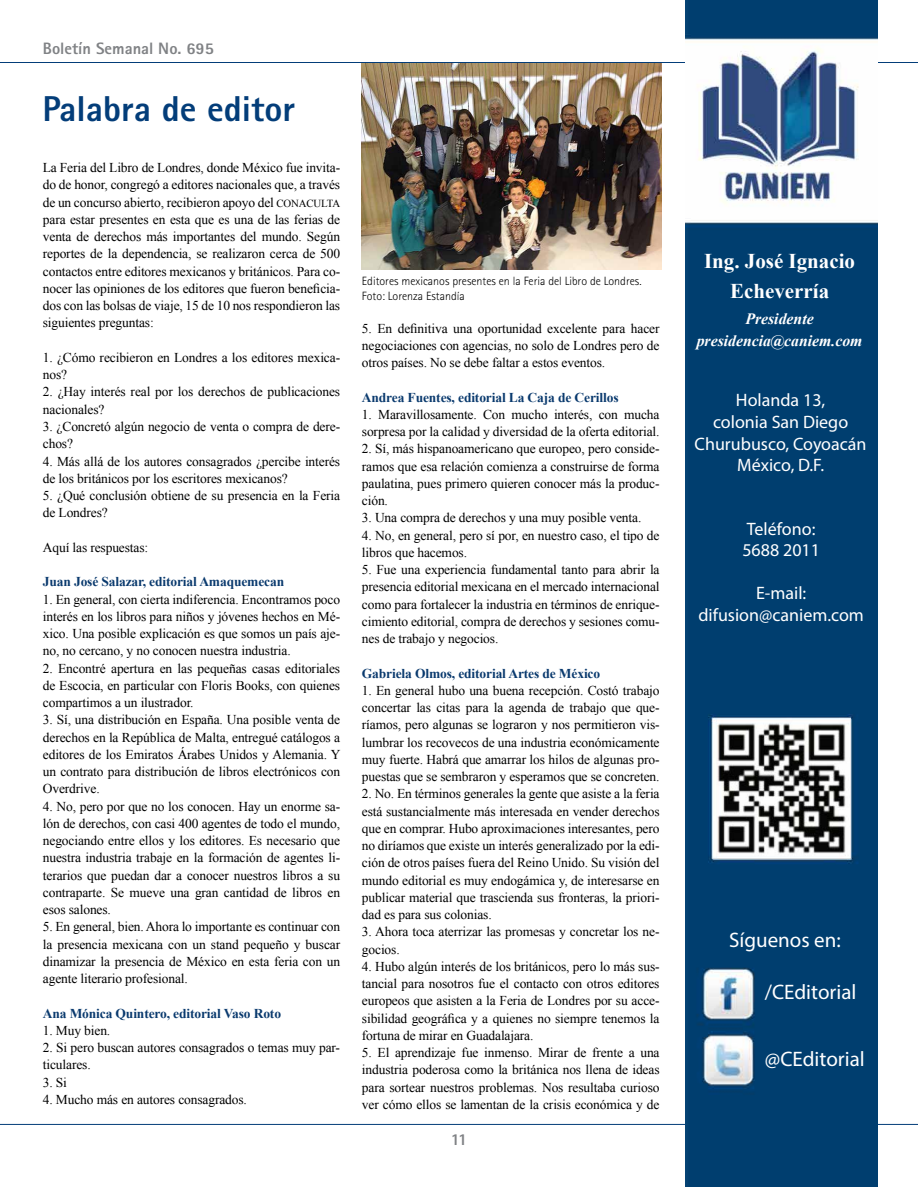
<style>
.page{position:relative;width:918px;height:1188px;background:#fff}
.page>*{position:absolute;margin:0;border:0;box-sizing:border-box;transform-origin:0 0}
.t1{font:800 36px "Rotis Sans Serif";color:#033d79}
.t2{font:21px "Myriad Pro";color:#fff}
.t3{font:700 21px/30px "Times New Roman";color:#fff;text-align:center}
.t4{font:18px/21.6px "Myriad Pro";color:#fff;text-align:center}
.t5{font:800 16.5px "Rotis Sans Serif";color:#808285}
.t6{font:italic 700 15.75px/22.5px "Times New Roman";color:#fff;text-align:center}
.t7{font:13.5px/17.2px "Times New Roman";letter-spacing:-.01em;color:#000;text-align:justify}
.t8{font:700 13.5px "Times New Roman";letter-spacing:-.01em;color:#0a3a6e}
.t9{font:300 12px/15px "Rotis Sans Serif";color:#000}
.s1{font-family:"Times New Roman PSMT SC800";font-size:10.8px}
</style>
<div class="page">
<hr style="left:0;top:62px;width:918px;height:1px;background:#033d79">
<hr style="left:0;top:1124px;width:918px;height:1px;background:#033d79">
<img style="left:686px;top:0;width:192px;height:1186px">
<img style="left:711px;top:717px;width:139px;height:141px">
<img style="left:362px;top:64px;width:300px;height:206px">
<p class="t5" style="left:43px;top:38px;width:173px">Boletín Semanal No. 695</p>
<h1 class="t1" style="left:43px;top:86px;width:254px">Palabra de editor</h1>
<p class="t7" style="left:43px;top:159px;width:299px">La Feria del Libro de Londres, donde México fue invita&shy;do de honor, congregó a editores nacionales que, a través de un concurso abierto, recibieron apoyo del <span class="s1">CONACULTA </span>para estar presentes en esta que es una de las ferias de venta de derechos más importantes del mundo. Según reportes de la dependencia, se realizaron cerca de 500 contactos entre editores mexicanos y británicos. Para co&shy;nocer las opiniones de los editores que fueron beneficia&shy;dos con las bolsas de viaje, 15 de 10 nos respondieron las siguientes preguntas:</p>
<p class="t7" style="left:43px;top:349px;width:299px">1. ¿Cómo recibieron en Londres a los editores mexica&shy;nos?</p>
<p class="t7" style="left:43px;top:383px;width:299px">2. ¿Hay interés real por los derechos de publicaciones nacionales?</p>
<p class="t7" style="left:43px;top:418px;width:299px">3. ¿Concretó algún negocio de venta o compra de dere&shy;chos?</p>
<p class="t7" style="left:43px;top:452px;width:299px">4. Más allá de los autores consagrados ¿percibe interés de los británicos por los escritores mexicanos?</p>
<p class="t7" style="left:43px;top:487px;width:299px">5. ¿Qué conclusión obtiene de su presencia en la Feria de Londres?</p>
<p class="t7" style="left:43px;top:538px;width:107px">Aquí las respuestas:</p>
<p class="t8" style="left:43px;top:572px;width:243px">Juan José Salazar, editorial Amaquemecan</p>
<p class="t7" style="left:43px;top:590px;width:299px">1. En general, con cierta indiferencia. Encontramos poco interés en los libros para niños y jóvenes hechos en Mé&shy;xico. Una posible explicación es que somos un país aje&shy;no, no cercano, y no conocen nuestra industria.</p>
<p class="t7" style="left:43px;top:659px;width:299px">2. Encontré apertura en las pequeñas casas editoriales de Escocia, en particular con Floris Books, con quienes compartimos a un ilustrador.</p>
<p class="t7" style="left:43px;top:711px;width:299px">3. Sí, una distribución en España. Una posible venta de derechos en la República de Malta, entregué catálogos a editores de los Emiratos Árabes Unidos y Alemania. Y un contrato para distribución de libros electrónicos con Overdrive.</p>
<p class="t7" style="left:43px;top:797px;width:299px">4. No, pero por que no los conocen. Hay un enorme sa&shy;lón de derechos, con casi 400 agentes de todo el mundo, negociando entre ellos y los editores. Es necesario que nuestra industria trabaje en la formación de agentes li&shy;terarios que puedan dar a conocer nuestros libros a su contraparte. Se mueve una gran cantidad de libros en esos salones.</p>
<p class="t7" style="left:43px;top:918px;width:299px">5. En general, bien. Ahora lo importante es continuar con la presencia mexicana con un stand pequeño y buscar dinamizar la presencia de México en esta feria con un agente literario profesional.</p>
<p class="t8" style="left:43px;top:1004px;width:240px">Ana Mónica Quintero, editorial Vaso Roto</p>
<p class="t7" style="left:43px;top:1022px;width:69px">1. Muy bien.</p>
<p class="t7" style="left:43px;top:1039px;width:299px">2. Si pero buscan autores consagrados o temas muy par&shy;ticulares.</p>
<p class="t7" style="left:43px;top:1073px;width:26px">3. Si</p>
<p class="t7" style="left:43px;top:1091px;width:206px">4. Mucho más en autores consagrados.</p>
<p class="t9" style="left:362px;top:273px;width:281px">Editores mexicanos presentes en la Feria del Libro de Londres.<br>Foto: Lorenza Estandía</p>
<p class="t7" style="left:362px;top:319px;width:299px">5. En definitiva una oportunidad excelente para hacer negociaciones con agencias, no solo de Londres pero de otros países. No se debe faltar a estos eventos.</p>
<p class="t8" style="left:362px;top:388px;width:258px">Andrea Fuentes, editorial La Caja de Cerillos</p>
<p class="t7" style="left:362px;top:405px;width:299px">1. Maravillosamente. Con mucho interés, con mucha sorpresa por la calidad y diversidad de la oferta editorial.</p>
<p class="t7" style="left:362px;top:440px;width:299px">2. Sí, más hispanoamericano que europeo, pero conside&shy;ramos que esa relación comienza a construirse de forma paulatina, pues primero quieren conocer más la produc&shy;ción.</p>
<p class="t7" style="left:362px;top:509px;width:281px">3. Una compra de derechos y una muy posible venta.</p>
<p class="t7" style="left:362px;top:526px;width:299px">4. No, en general, pero sí por, en nuestro caso, el tipo de libros que hacemos.</p>
<p class="t7" style="left:362px;top:561px;width:299px">5. Fue una experiencia fundamental tanto para abrir la presencia editorial mexicana en el mercado internacional como para fortalecer la industria en términos de enrique&shy;cimiento editorial, compra de derechos y sesiones comu&shy;nes de trabajo y negocios.</p>
<p class="t8" style="left:362px;top:664px;width:240px">Gabriela Olmos, editorial Artes de México</p>
<p class="t7" style="left:362px;top:681px;width:299px">1. En general hubo una buena recepción. Costó trabajo concertar las citas para la agenda de trabajo que que&shy;ríamos, pero algunas se lograron y nos permitieron vis&shy;lumbrar los recovecos de una industria económicamente muy fuerte. Habrá que amarrar los hilos de algunas pro&shy;puestas que se sembraron y esperamos que se concreten.</p>
<p class="t7" style="left:362px;top:785px;width:299px">2. No. En términos generales la gente que asiste a la feria está sustancialmente más interesada en vender derechos que en comprar. Hubo aproximaciones interesantes, pero no diríamos que existe un interés generalizado por la edi&shy;ción de otros países fuera del Reino Unido. Su visión del mundo editorial es muy endogámica y, de interesarse en publicar material que trascienda sus fronteras, la priori&shy;dad es para sus colonias.</p>
<p class="t7" style="left:362px;top:923px;width:299px">3. Ahora toca aterrizar las promesas y concretar los ne&shy;gocios.</p>
<p class="t7" style="left:362px;top:958px;width:299px">4. Hubo algún interés de los británicos, pero lo más sus&shy;tancial para nosotros fue el contacto con otros editores europeos que asisten a la Feria de Londres por su acce&shy;sibilidad geográfica y a quienes no siempre tenemos la fortuna de mirar en Guadalajara.</p>
<p class="t7" style="left:362px;top:1044px;width:299px">5. El aprendizaje fue inmenso. Mirar de frente a una industria poderosa como la británica nos llena de ideas para sortear nuestros problemas. Nos resultaba curioso ver cómo ellos se lamentan de la crisis económica y de</p>
<p class="t5" style="left:451px;top:1129px;width:18px">11</p>
<h2 class="t3" style="left:704px;top:246px;width:153px">Ing. José Ignacio<br>Echeverría</h2>
<p class="t6" style="left:697px;top:307px;width:167px">Presidente presidencia@caniem.com</p>
<h3 class="t4" style="left:695px;top:389px;width:173px">Holanda 13,<br>colonia San Diego<br>Churubusco, Coyoacán<br>México, D.F.</h3>
<h3 class="t4" style="left:742px;top:518px;width:79px;text-align:left">Teléfono:<br>5688 2011</h3>
<h3 class="t4" style="left:698px;top:582px;width:167px">E-mail: difusion@caniem.com</h3>
<h2 class="t2" style="left:729px;top:927px;width:113px">Síguenos en:</h2>
<h2 class="t2" style="left:765px;top:979px;width:93px">/CEditorial</h2>
<h2 class="t2" style="left:765px;top:1046px;width:101px">@CEditorial</h2>
</div>
